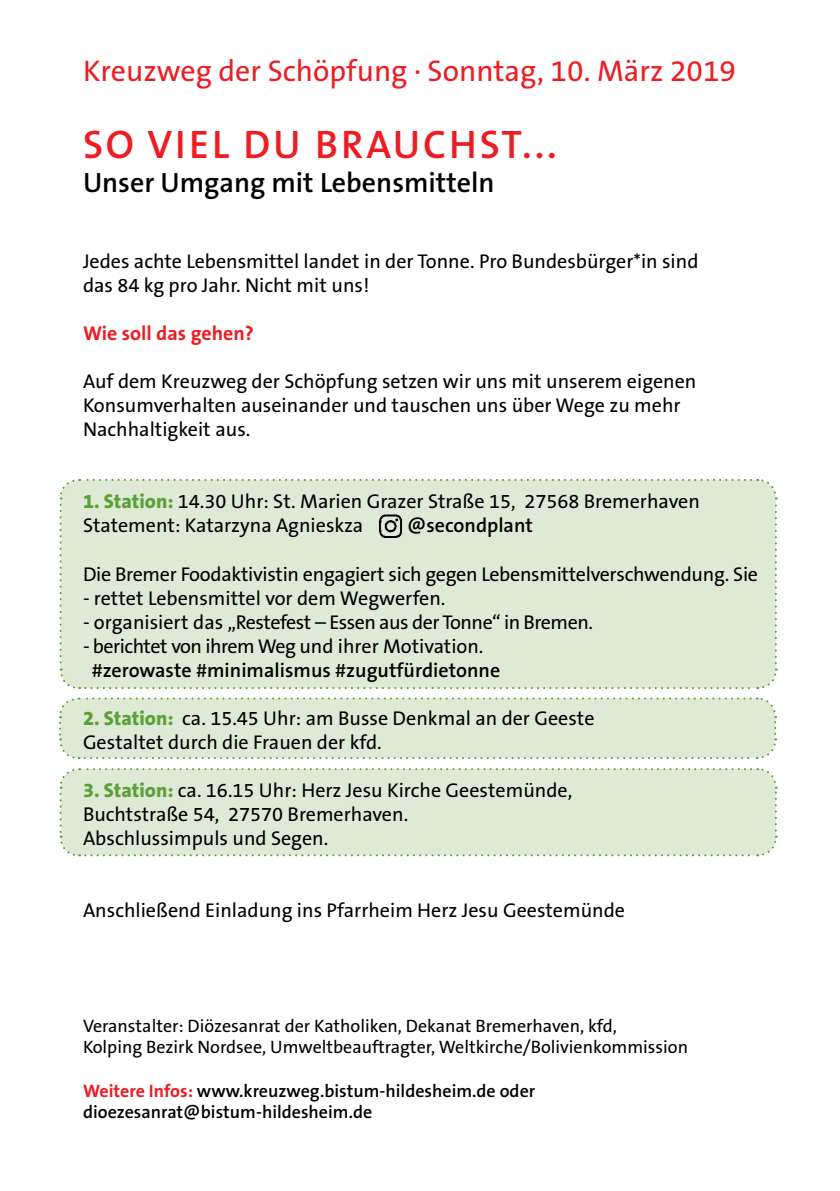
<style>
.page{position:relative;width:840px;height:1191px;background:#fff}
.page>*{position:absolute;margin:0;border:0;box-sizing:border-box;transform-origin:0 0}
.t1{font:600 40px "The Sans B6";letter-spacing:.07em;color:#ed1d24}
.t2{font:30px "The Sans B5 Plain";color:#ed1d24}
.t3{font:600 28px "The Sans B6";color:#000}
.t4{font:20px/24px "The Sans B5 Plain";color:#000}
.t5{font:20px "The Sans B5 Plain";letter-spacing:-.025em;color:#000}
.t6{font:600 20px "The Sans B6";color:#000}
.t7{font:700 20px "The Sans B7";color:#ed1d24}
.t8{font:18px/21.6px "The Sans B5 Plain";color:#000}
.t9{font:600 18px/21.6px "The Sans B6";color:#000}
.s1{font-family:"The Sans B8";font-weight:800;color:#5ca038}
.s2{font-family:"The Sans B7";font-weight:700;color:#ed1d24}
</style>
<div class="page">
<div style="left:59px;top:478px;width:718px;height:212px;background:#dfead6"></div>
<div style="left:59px;top:697px;width:717px;height:62px;background:#dfead6"></div>
<div style="left:59px;top:768px;width:718px;height:89px;background:#dfead6"></div>
<img style="left:377px;top:513px;width:26px;height:27px">
<h2 class="t2" style="left:83px;top:55px;width:654px">Kreuzweg der Schöpfung · Sonntag, 10. März 2019</h2>
<h1 class="t1" style="left:83px;top:123px;width:475px">So viel du brauchst...</h1>
<h3 class="t3" style="left:83px;top:167px;width:413px">Unser Umgang mit Lebensmitteln</h3>
<p class="t4" style="left:83px;top:250px;width:616px">Jedes achte Lebensmittel landet in der Tonne. Pro Bundesbürger*in sind das 84 kg pro Jahr. Nicht mit uns!</p>
<p class="t7" style="left:83px;top:323px;width:172px">Wie soll das gehen?</p>
<p class="t4" style="left:83px;top:370px;width:614px">Auf dem Kreuzweg der Schöpfung setzen wir uns mit unserem eigenen<br>Konsumverhalten auseinander und tauschen uns über Wege zu mehr<br>Nachhaltigkeit aus.</p>
<p class="t4" style="left:83px;top:490px;width:618px"><span class="s1">1. Station:</span> 14.30 Uhr: St. Marien Grazer Straße 15, 27568 Bremerhaven<br>Statement: Katarzyna Agnieskza</p>
<p class="t6" style="left:407px;top:515px;width:127px">@secondplant</p>
<p class="t4" style="left:83px;top:562px;width:676px">Die Bremer Foodaktivistin engagiert sich gegen Lebensmittelverschwendung. Sie</p>
<p class="t4" style="left:83px;top:586px;width:364px">- rettet Lebensmittel vor dem Wegwerfen.</p>
<p class="t5" style="left:83px;top:611px;width:511px">- organisiert das „Restefest – Essen aus der Tonne“ in Bremen.</p>
<p class="t5" style="left:83px;top:635px;width:402px">- berichtet von ihrem Weg und ihrer Motivation.</p>
<p class="t6" style="left:92px;top:659px;width:410px">#zerowaste #minimalismus #zugutfürdietonne</p>
<p class="t4" style="left:83px;top:706px;width:512px"><span class="s1">2. Station:</span> ca. 15.45 Uhr: am Busse Denkmal an der Geeste<br>Gestaltet durch die Frauen der kfd.</p>
<p class="t4" style="left:83px;top:778px;width:490px"><span class="s1">3. Station:</span> ca. 16.15 Uhr: Herz Jesu Kirche Geestemünde,<br>Buchtstraße 54, 27570 Bremerhaven.<br>Abschlussimpuls und Segen.</p>
<p class="t4" style="left:83px;top:898px;width:543px">Anschließend Einladung ins Pfarrheim Herz Jesu Geestemünde</p>
<p class="t8" style="left:83px;top:1015px;width:606px">Veranstalter: Diözesanrat der Katholiken, Dekanat Bremerhaven, kfd,<br>Kolping Bezirk Nordsee, Umweltbeauftragter, Weltkirche/Bolivienkommission</p>
<p class="t9" style="left:83px;top:1080px;width:453px"><span class="s2">Weitere Infos:</span> www.kreuzweg.bistum-hildesheim.de oder dioezesanrat@bistum-hildesheim.de</p>
</div>
